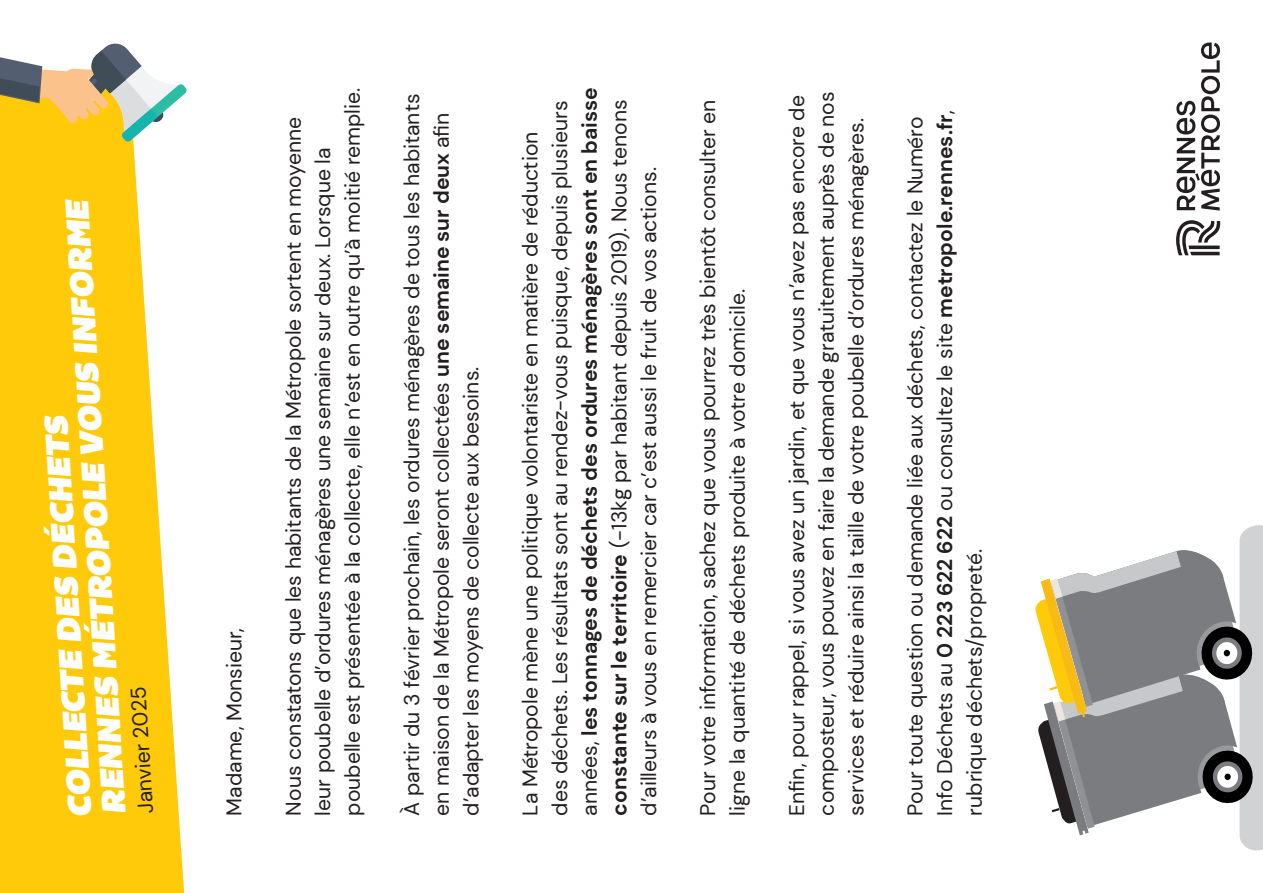
<style>
.page{position:relative;width:1263px;height:893px;background:#fff}
.page>*{position:absolute;margin:0;border:0;box-sizing:border-box;transform-origin:0 0}
.t1{font:italic 46.5px "Bemio";color:#fff}
.t2{font:italic 33.9px/34.5px "Bemio";color:#fff}
.t3{font:21.15px/29.5px "DM Sans";color:#231f20}
.s1{font-weight:700}
</style>
<div class="page">
<svg style="left:0;top:142px;width:185px;height:751px;fill:#feca0a"></svg>
<svg style="left:0;top:43px;width:187px;height:99px"></svg>
<svg style="left:1035px;top:525px;width:228px;height:325px"></svg>
<svg style="left:1176px;top:43px;width:44px;height:168px"></svg>
<svg style="left:1176px;top:220px;width:44px;height:35px"></svg>
<div style="left:65px;top:198px;width:28px;height:74px;background:#feca0a"></div>
<h2 class="t2" style="left:64px;top:819px;width:545px;rotate:-94deg">COLLECTE DES DÉCHETS<br>RENNES MÉTROPOLE VOUS INFO</h2>
<h1 class="t1" style="left:31px;top:815px;width:528px;rotate:-93deg">UNE NOUVELLE BORNE</h1>
<h1 class="t1" style="left:91px;top:812px;width:465px;rotate:-93deg">PRÈS DE CHEZ VOUS</h1>
<p class="t3" style="left:131px;top:814px;width:128px;rotate:-94deg">Janvier 2025</p>
<p class="t3" style="left:219px;top:815px;width:189px;rotate:-90deg">Madame, Monsieur,</p>
<p class="t3" style="left:278px;top:815px;width:729px;rotate:-90deg">Nous constatons que les habitants de la Métropole sortent en moyenne leur poubelle d’ordures ménagères une semaine sur deux. Lorsque la poubelle est présentée à la collecte, elle n’est en outre qu’à moitié remplie.</p>
<p class="t3" style="left:397px;top:815px;width:723px;rotate:-90deg">À partir du 3 février prochain, les ordures ménagères de tous les habitants en maison de la Métropole seront collectées <span class="s1">une semaine sur deux</span> afin d’adapter les moyens de collecte aux besoins.</p>
<p class="t3" style="left:515px;top:815px;width:730px;rotate:-90deg">La Métropole mène une politique volontariste en matière de réduction<br>des déchets. Les résultats sont au rendez-vous puisque, depuis plusieurs années, <span class="s1">les tonnages de déchets des ordures ménagères sont en baisse constante sur le territoire</span> (-13kg par habitant depuis 2019). Nous tenons d’ailleurs à vous en remercier car c’est aussi le fruit de vos actions.</p>
<p class="t3" style="left:693px;top:815px;width:717px;rotate:-90deg">Pour votre information, sachez que vous pourrez très bientôt consulter en ligne la quantité de déchets produite à votre domicile.</p>
<p class="t3" style="left:782px;top:815px;width:725px;rotate:-90deg">Enfin, pour rappel, si vous avez un jardin, et que vous n’avez pas encore de composteur, vous pouvez en faire la demande gratuitement auprès de nos services et réduire ainsi la taille de votre poubelle d’ordures ménagères.</p>
<p class="t3" style="left:900px;top:815px;width:706px;rotate:-90deg">Pour toute question ou demande liée aux déchets, contactez le Numéro<br>Info Déchets au <span class="s1">0 223 622 622</span> ou consultez le site <span class="s1">metropole.rennes.fr</span>,</p>
<p class="t3" style="left:959px;top:815px;width:268px;rotate:-90deg">rubrique déchets/propreté.</p>
</div>
